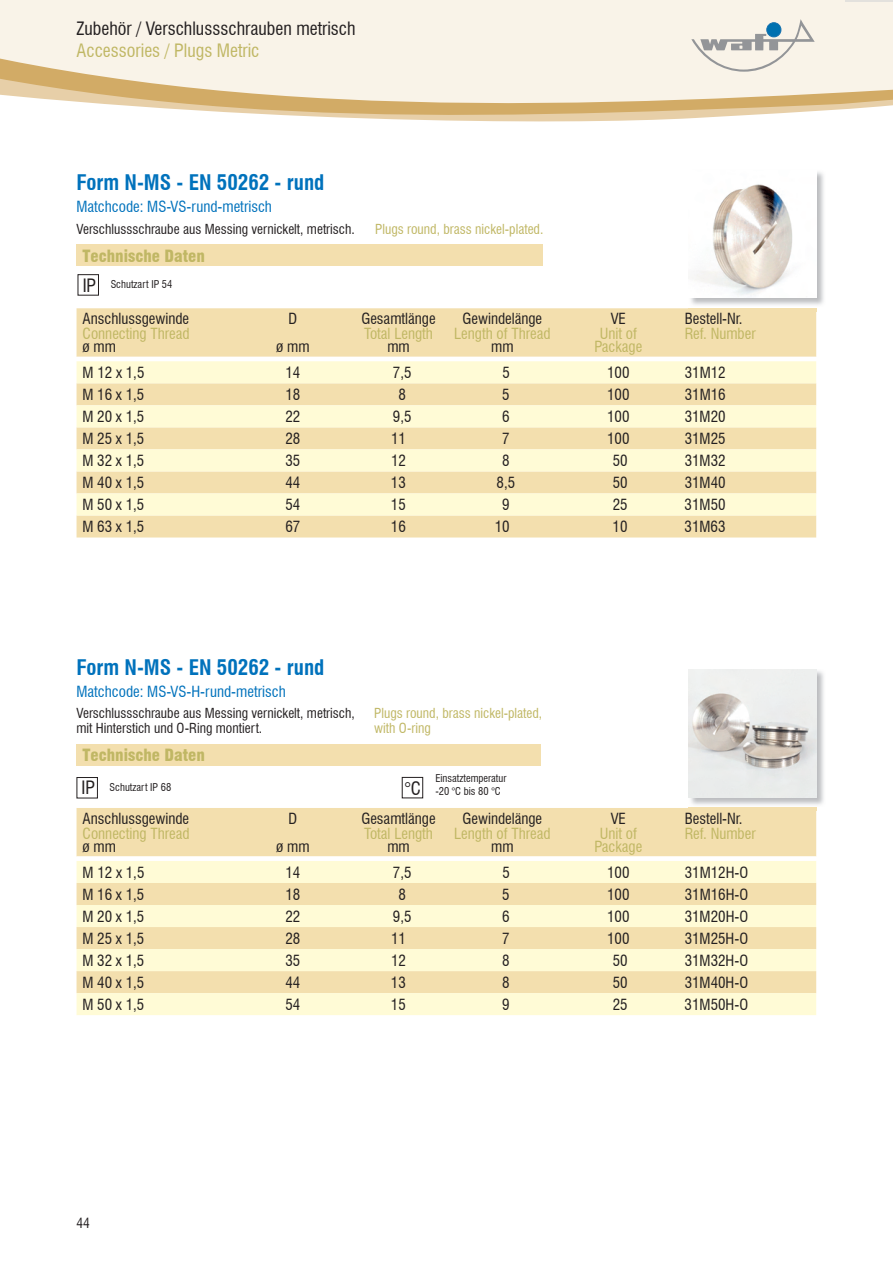
<style>
.page{position:relative;width:893px;height:1263px;background:#fff}
.page>*{position:absolute;margin:0;border:0;box-sizing:border-box;transform-origin:0 0}
.t1{font:700 condensed 21px "Swiss 721 BT";color:#0072bc}
.t2{font:condensed 18px "Swiss 721 BT";color:#231f20}
.t3{font:condensed 18px "Swiss 721 BT";color:#c0b764}
.t4{font:900 condensed 16.5px "Swiss 721 BT";color:#c0b764}
.t5{font:condensed 15px "Swiss 721 BT";color:#231f20}
.t6{font:condensed 15px "Swiss 721 BT";color:#c0b764}
.t7{font:condensed 15px "Swiss 721 BT";color:#0072bc}
.t8{font:condensed 13.5px/15px "Swiss 721 BT";color:#231f20}
.t9{font:condensed 13.5px/15px "Swiss 721 BT";color:#c0b764}
.t10{font:condensed 10.5px/12.6px "Swiss 721 BT";color:#231f20}
.s1{font-size:18px}
</style>
<div class="page">
<div style="left:0;top:0;width:893px;height:8px;background:#f9f3e8"></div>
<svg style="left:0;top:8px;width:893px;height:114px;background:#f3e8d5"></svg>
<svg style="left:691px;top:19px;width:124px;height:53px;background:#e0ded8"></svg>
<hr style="left:845px;top:0;width:48px;height:1px;background:#e3e1dd">
<div style="left:77px;top:308px;width:739px;height:229px;background:#f3dfae"></div>
<svg style="left:77px;top:357px;width:739px;height:4px"></svg>
<svg style="left:77px;top:361px;width:739px;height:154px;background:#f9efc5"></svg>
<div style="left:77px;top:244px;width:466px;height:22px;background:#f3dfae"></div>
<div style="left:78px;top:274px;width:21px;height:22px;border:1px solid #231f20"></div>
<img style="left:691px;top:172px;width:133px;height:139px">
<img style="left:688px;top:308px;width:128px;height:3px">
<img style="left:691px;top:172px;width:125px;height:126px">
<div style="left:77px;top:808px;width:739px;height:48px;background:#f3dfae"></div>
<svg style="left:77px;top:856px;width:739px;height:1px"></svg>
<svg style="left:77px;top:861px;width:739px;height:154px;background:#f9efc4"></svg>
<div style="left:77px;top:744px;width:464px;height:21px;background:#f3dfae"></div>
<img style="left:688px;top:669px;width:136px;height:142px">
<img style="left:688px;top:808px;width:128px;height:3px">
<img style="left:689px;top:670px;width:127px;height:127px">
<div style="left:77px;top:777px;width:21px;height:21px;border:1px solid #231f20"></div>
<div style="left:402px;top:777px;width:21px;height:21px;border:1px solid #231f20"></div>
<p class="t2" style="left:77px;top:18px;width:281px">Zubehör / Verschlussschrauben metrisch</p>
<p class="t3" style="left:77px;top:39px;width:185px">Accessories / Plugs Metric</p>
<h1 class="t1" style="left:77px;top:170px;width:249px">Form N-MS - EN 50262 - rund</h1>
<p class="t8" style="left:77px;top:221px;width:280px">Verschlussschraube aus Messing vernickelt, metrisch.</p>
<p class="t9" style="left:375px;top:221px;width:170px">Plugs round, brass nickel-plated.</p>
<p class="t4" style="left:83px;top:246px;width:124px">Technische Daten</p>
<p class="t7" style="left:77px;top:198px;width:197px">Matchcode: MS-VS-rund-metrisch</p>
<p class="t2" style="left:83px;top:274px;width:15px">IP</p>
<p class="t10" style="left:111px;top:278px;width:63px">Schutzart IP 54</p>
<p class="t5" style="left:83px;top:309px;width:108px">Anschlussgewinde</p>
<p class="t5" style="left:289px;top:309px;width:10px">D</p>
<p class="t5" style="left:361px;top:309px;width:76px">Gesamtlänge</p>
<p class="t5" style="left:462px;top:309px;width:81px">Gewindelänge</p>
<p class="t5" style="left:611px;top:309px;width:17px">VE</p>
<p class="t5" style="left:685px;top:309px;width:59px">Bestell-Nr.</p>
<p class="t6" style="left:83px;top:325px;width:109px">Connecting Thread</p>
<p class="t6" style="left:364px;top:325px;width:70px">Total Length</p>
<p class="t6" style="left:454px;top:325px;width:98px">Length of Thread</p>
<p class="t6" style="left:600px;top:325px;width:39px">Unit of</p>
<p class="t6" style="left:685px;top:325px;width:73px">Ref. Number</p>
<p class="t5" style="left:83px;top:338px;width:35px">ø mm</p>
<p class="t5" style="left:276px;top:338px;width:35px">ø mm</p>
<p class="t5" style="left:387px;top:338px;width:24px">mm</p>
<p class="t5" style="left:491px;top:338px;width:24px">mm</p>
<p class="t6" style="left:594px;top:338px;width:49px">Package</p>
<p class="t5" style="left:83px;top:363px;width:63px">M 12 x 1,5</p>
<p class="t5" style="left:285px;top:363px;width:16px">14</p>
<p class="t5" style="left:393px;top:363px;width:20px">7,5</p>
<p class="t5" style="left:502px;top:363px;width:9px">5</p>
<p class="t5" style="left:607px;top:363px;width:24px">100</p>
<p class="t5" style="left:685px;top:363px;width:42px">31M12</p>
<p class="t5" style="left:83px;top:386px;width:63px">M 16 x 1,5</p>
<p class="t5" style="left:285px;top:386px;width:16px">18</p>
<p class="t5" style="left:398px;top:386px;width:9px">8</p>
<p class="t5" style="left:502px;top:386px;width:9px">5</p>
<p class="t5" style="left:607px;top:386px;width:24px">100</p>
<p class="t5" style="left:685px;top:386px;width:42px">31M16</p>
<p class="t5" style="left:82px;top:408px;width:63px">M 20 x 1,5</p>
<p class="t5" style="left:285px;top:408px;width:16px">22</p>
<p class="t5" style="left:393px;top:408px;width:20px">9,5</p>
<p class="t5" style="left:502px;top:408px;width:9px">6</p>
<p class="t5" style="left:607px;top:408px;width:24px">100</p>
<p class="t5" style="left:685px;top:408px;width:42px">31M20</p>
<p class="t5" style="left:82px;top:430px;width:63px">M 25 x 1,5</p>
<p class="t5" style="left:285px;top:430px;width:16px">28</p>
<p class="t5" style="left:391px;top:430px;width:16px">11</p>
<p class="t5" style="left:502px;top:430px;width:9px">7</p>
<p class="t5" style="left:607px;top:430px;width:24px">100</p>
<p class="t5" style="left:685px;top:430px;width:42px">31M25</p>
<p class="t5" style="left:82px;top:452px;width:63px">M 32 x 1,5</p>
<p class="t5" style="left:285px;top:452px;width:16px">35</p>
<p class="t5" style="left:391px;top:452px;width:16px">12</p>
<p class="t5" style="left:502px;top:452px;width:9px">8</p>
<p class="t5" style="left:613px;top:452px;width:16px">50</p>
<p class="t5" style="left:685px;top:452px;width:42px">31M32</p>
<p class="t5" style="left:82px;top:474px;width:63px">M 40 x 1,5</p>
<p class="t5" style="left:285px;top:474px;width:16px">44</p>
<p class="t5" style="left:391px;top:474px;width:16px">13</p>
<p class="t5" style="left:497px;top:474px;width:20px">8,5</p>
<p class="t5" style="left:613px;top:474px;width:16px">50</p>
<p class="t5" style="left:685px;top:474px;width:42px">31M40</p>
<p class="t5" style="left:82px;top:496px;width:63px">M 50 x 1,5</p>
<p class="t5" style="left:285px;top:496px;width:16px">54</p>
<p class="t5" style="left:391px;top:496px;width:16px">15</p>
<p class="t5" style="left:502px;top:496px;width:9px">9</p>
<p class="t5" style="left:613px;top:496px;width:16px">25</p>
<p class="t5" style="left:685px;top:496px;width:42px">31M50</p>
<p class="t5" style="left:82px;top:518px;width:63px">M 63 x 1,5</p>
<p class="t5" style="left:285px;top:518px;width:16px">67</p>
<p class="t5" style="left:391px;top:518px;width:16px">16</p>
<p class="t5" style="left:495px;top:518px;width:16px">10</p>
<p class="t5" style="left:613px;top:518px;width:16px">10</p>
<p class="t5" style="left:685px;top:518px;width:42px">31M63</p>
<h1 class="t1" style="left:77px;top:655px;width:249px">Form N-MS - EN 50262 - rund</h1>
<p class="t8" style="left:77px;top:706px;width:280px">Verschlussschraube aus Messing vernickelt, metrisch, mit Hinterstich und O-Ring montiert.</p>
<p class="t9" style="left:374px;top:706px;width:170px">Plugs round, brass nickel-plated, with O-ring</p>
<p class="t4" style="left:83px;top:745px;width:124px">Technische Daten</p>
<p class="t7" style="left:77px;top:683px;width:211px">Matchcode: MS-VS-H-rund-metrisch</p>
<p class="t2" style="left:82px;top:777px;width:15px">IP</p>
<p class="t10" style="left:405px;top:772px;width:103px;text-indent:31px">Einsatztemperatur <span class="s1">°C</span> -20 °C bis 80 °C</p>
<p class="t10" style="left:110px;top:781px;width:63px">Schutzart IP 68</p>
<p class="t5" style="left:83px;top:809px;width:108px">Anschlussgewinde</p>
<p class="t5" style="left:289px;top:809px;width:10px">D</p>
<p class="t5" style="left:361px;top:809px;width:76px">Gesamtlänge</p>
<p class="t5" style="left:462px;top:809px;width:81px">Gewindelänge</p>
<p class="t5" style="left:611px;top:809px;width:17px">VE</p>
<p class="t5" style="left:685px;top:809px;width:59px">Bestell-Nr.</p>
<p class="t6" style="left:83px;top:824px;width:109px">Connecting Thread</p>
<p class="t6" style="left:364px;top:824px;width:70px">Total Length</p>
<p class="t6" style="left:454px;top:824px;width:98px">Length of Thread</p>
<p class="t6" style="left:600px;top:824px;width:39px">Unit of</p>
<p class="t6" style="left:685px;top:824px;width:73px">Ref. Number</p>
<p class="t5" style="left:83px;top:838px;width:35px">ø mm</p>
<p class="t5" style="left:276px;top:838px;width:35px">ø mm</p>
<p class="t5" style="left:387px;top:838px;width:24px">mm</p>
<p class="t5" style="left:491px;top:838px;width:24px">mm</p>
<p class="t6" style="left:594px;top:838px;width:49px">Package</p>
<p class="t5" style="left:83px;top:863px;width:63px">M 12 x 1,5</p>
<p class="t5" style="left:285px;top:863px;width:16px">14</p>
<p class="t5" style="left:393px;top:863px;width:20px">7,5</p>
<p class="t5" style="left:502px;top:863px;width:9px">5</p>
<p class="t5" style="left:607px;top:863px;width:24px">100</p>
<p class="t5" style="left:685px;top:863px;width:65px">31M12H-O</p>
<p class="t5" style="left:83px;top:885px;width:63px">M 16 x 1,5</p>
<p class="t5" style="left:285px;top:885px;width:16px">18</p>
<p class="t5" style="left:398px;top:885px;width:9px">8</p>
<p class="t5" style="left:502px;top:885px;width:9px">5</p>
<p class="t5" style="left:607px;top:885px;width:24px">100</p>
<p class="t5" style="left:685px;top:885px;width:65px">31M16H-O</p>
<p class="t5" style="left:82px;top:907px;width:63px">M 20 x 1,5</p>
<p class="t5" style="left:285px;top:907px;width:16px">22</p>
<p class="t5" style="left:393px;top:907px;width:20px">9,5</p>
<p class="t5" style="left:502px;top:907px;width:9px">6</p>
<p class="t5" style="left:607px;top:907px;width:24px">100</p>
<p class="t5" style="left:685px;top:907px;width:65px">31M20H-O</p>
<p class="t5" style="left:82px;top:929px;width:63px">M 25 x 1,5</p>
<p class="t5" style="left:285px;top:929px;width:16px">28</p>
<p class="t5" style="left:391px;top:929px;width:16px">11</p>
<p class="t5" style="left:502px;top:929px;width:9px">7</p>
<p class="t5" style="left:607px;top:929px;width:24px">100</p>
<p class="t5" style="left:685px;top:929px;width:65px">31M25H-O</p>
<p class="t5" style="left:82px;top:951px;width:63px">M 32 x 1,5</p>
<p class="t5" style="left:285px;top:951px;width:16px">35</p>
<p class="t5" style="left:391px;top:951px;width:16px">12</p>
<p class="t5" style="left:502px;top:951px;width:9px">8</p>
<p class="t5" style="left:613px;top:951px;width:16px">50</p>
<p class="t5" style="left:685px;top:951px;width:65px">31M32H-O</p>
<p class="t5" style="left:82px;top:973px;width:63px">M 40 x 1,5</p>
<p class="t5" style="left:285px;top:973px;width:16px">44</p>
<p class="t5" style="left:391px;top:973px;width:16px">13</p>
<p class="t5" style="left:502px;top:973px;width:9px">8</p>
<p class="t5" style="left:613px;top:973px;width:16px">50</p>
<p class="t5" style="left:685px;top:973px;width:65px">31M40H-O</p>
<p class="t5" style="left:82px;top:995px;width:63px">M 50 x 1,5</p>
<p class="t5" style="left:285px;top:995px;width:16px">54</p>
<p class="t5" style="left:391px;top:995px;width:16px">15</p>
<p class="t5" style="left:502px;top:995px;width:9px">9</p>
<p class="t5" style="left:613px;top:995px;width:16px">25</p>
<p class="t5" style="left:685px;top:995px;width:65px">31M50H-O</p>
<p class="t8" style="left:77px;top:1215px;width:15px">44</p>
</div>
